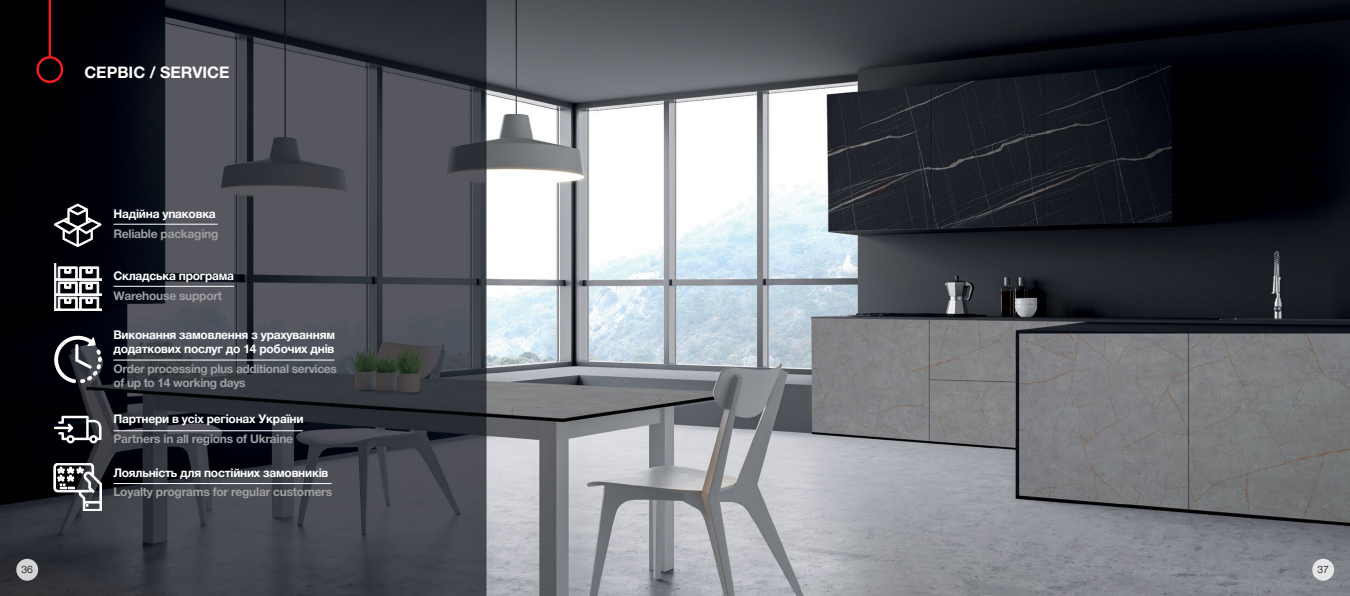
<style>
.page{position:relative;width:1350px;height:596px;background:#fff}
.page>*{position:absolute;margin:0;border:0;box-sizing:border-box;transform-origin:0 0}
.t1{font:700 16px "Helvetica Neue Cyr";color:#fff}
.t2{font:700 12px/14px "Helvetica Neue Cyr";letter-spacing:-.02em;color:#fff}
.t3{font:700 12px/14px "Helvetica Neue Cyr";letter-spacing:-.02em;color:#9d9fa2}
.t4{font:300 10.2px "Helvetica Neue Cyr";color:#000}
</style>
<div class="page">
<img style="left:0;top:0;width:1349px;height:595px">
<svg style="left:54px;top:463px;width:47px;height:47px"></svg>
<svg style="left:54px;top:263px;width:48px;height:48px"></svg>
<svg style="left:54px;top:335px;width:48px;height:48px"></svg>
<svg style="left:54px;top:415px;width:47px;height:28px"></svg>
<svg style="left:54px;top:203px;width:47px;height:44px"></svg>
<svg style="left:16px;top:558px;width:22px;height:22px"></svg>
<div style="left:1312px;top:558px;width:21px;height:22px;background:#e5e6e7;border-radius:50%"></div>
<svg style="left:49px;top:0;width:2px;height:56px"></svg>
<div style="left:36px;top:56px;width:27px;height:27px;border:2px solid #ed1d24;border-radius:50%"></div>
<hr style="left:113px;top:224px;width:105px;height:1px;background:#fff">
<hr style="left:114px;top:286px;width:120px;height:1px;background:#fff">
<hr style="left:113px;top:359px;width:221px;height:1px;background:#fff">
<hr style="left:113px;top:430px;width:190px;height:1px;background:#fff">
<hr style="left:113px;top:483px;width:219px;height:1px;background:#fff">
<h1 class="t1" style="left:84px;top:64px;width:97px">сервіс / Service</h1>
<p class="t2" style="left:113px;top:207px;width:104px">Надійна упаковка</p>
<p class="t3" style="left:113px;top:226px;width:106px">Reliable packaging</p>
<p class="t2" style="left:113px;top:268px;width:122px">Складська програма</p>
<p class="t3" style="left:113px;top:288px;width:110px">Warehouse support</p>
<p class="t2" style="left:113px;top:327px;width:223px">Виконання замовлення з урахуванням додаткових послуг до 14 робочих днів</p>
<p class="t3" style="left:113px;top:361px;width:225px">Order processing plus additional services of up to 14 working days</p>
<p class="t2" style="left:113px;top:412px;width:191px">Партнери в усіх регіонах України</p>
<p class="t3" style="left:113px;top:431px;width:181px">Partners in all regions of Ukraine</p>
<p class="t2" style="left:113px;top:465px;width:216px">Лояльність для постійних замовників</p>
<p class="t3" style="left:113px;top:485px;width:220px">Loyalty programs for regular customers</p>
<p class="t4" style="left:22px;top:563px;width:13px">36</p>
<p class="t4" style="left:1317px;top:563px;width:13px">37</p>
</div>
